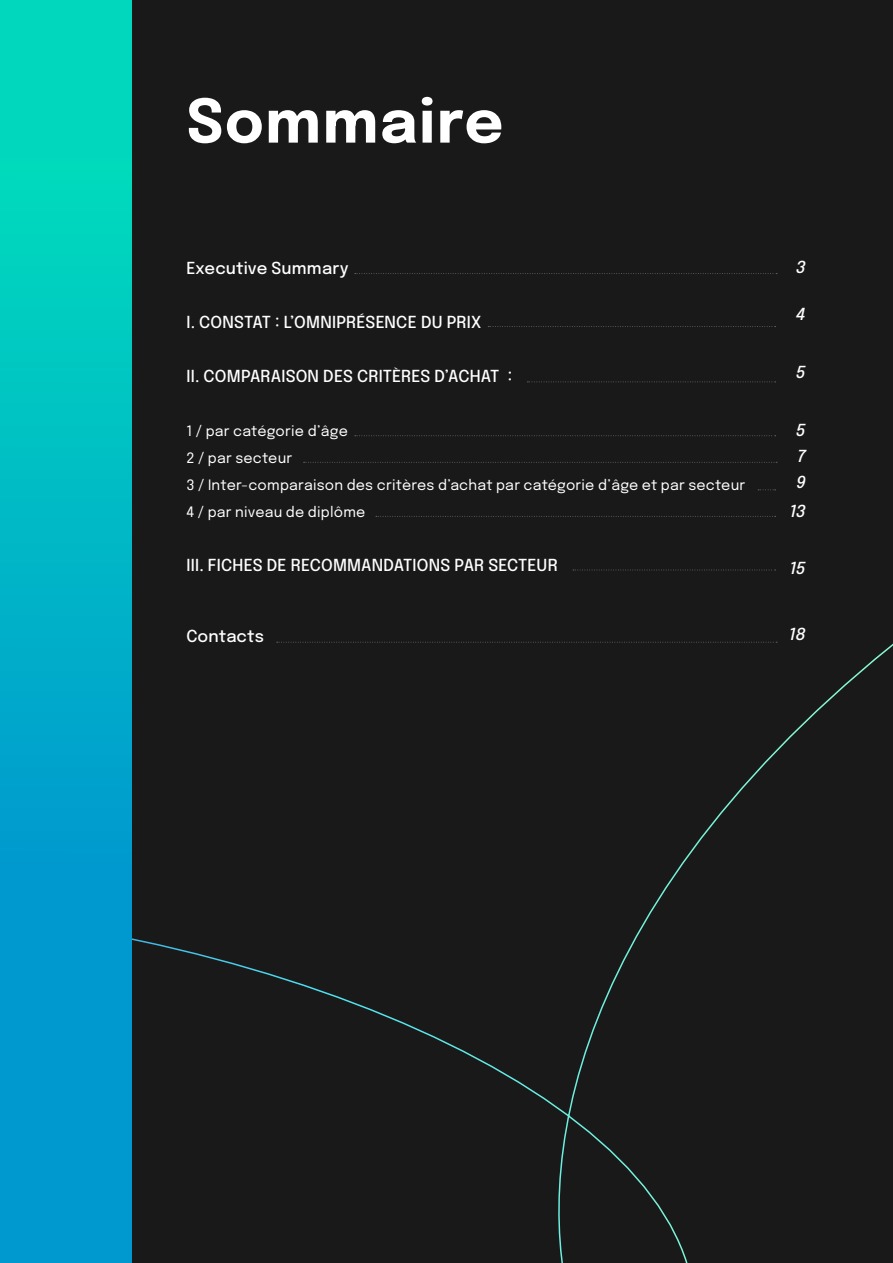
<style>
.page{position:relative;width:893px;height:1263px;background:#191919}
.page>*{position:absolute;margin:0;border:0;box-sizing:border-box;transform-origin:0 0}
.t1{font:700 60px "Epilogue";letter-spacing:.02em;color:#fff}
.t2{font:500 16.5px "Epilogue";letter-spacing:.01em;color:#fff}
.t3{font:italic 500 16.5px/26.2px "Epilogue";color:#fff;text-align:justify}
.t4{font:14.25px/27px "Epilogue";letter-spacing:.015em;color:#fff}
</style>
<div class="page">
<svg style="left:355px;top:435px;width:421px;height:1px"></svg>
<svg style="left:304px;top:462px;width:473px;height:1px"></svg>
<svg style="left:758px;top:489px;width:18px;height:1px"></svg>
<svg style="left:376px;top:516px;width:400px;height:1px"></svg>
<svg style="left:355px;top:273px;width:422px;height:1px"></svg>
<svg style="left:488px;top:326px;width:288px;height:1px"></svg>
<svg style="left:527px;top:381px;width:249px;height:1px"></svg>
<svg style="left:131px;top:541px;width:762px;height:722px"></svg>
<div style="left:0;top:0;width:131px;height:1263px;background:linear-gradient(to bottom,#0db,#008ad3)"></div>
<h1 class="t1" style="left:186px;top:79px;width:319px">Sommaire</h1>
<p class="t2" style="left:186px;top:256px;width:164px">Executive Summary</p>
<p class="t2" style="left:186px;top:310px;width:296px">I. CONSTAT : L’OMNIPRÉSENCE DU PRIX</p>
<p class="t2" style="left:186px;top:364px;width:327px">II. COMPARAISON DES CRITÈRES D’ACHAT :</p>
<p class="t4" style="left:186px;top:416px;width:560px">1 / par catégorie d’âge<br>2 / par secteur<br>3 / Inter-comparaison des critères d’achat par catégorie d’âge et par secteur 4 / par niveau de diplôme</p>
<p class="t2" style="left:186px;top:553px;width:373px">III. FICHES DE RECOMMANDATIONS PAR SECTEUR</p>
<p class="t2" style="left:186px;top:624px;width:79px">Contacts</p>
<p class="t3" style="left:796px;top:253px;width:11px">3</p>
<p class="t3" style="left:796px;top:300px;width:11px">4</p>
<p class="t3" style="left:796px;top:358px;width:11px">5</p>
<p class="t3" style="left:796px;top:416px;width:11px">5<br>7<br>9</p>
<p class="t3" style="left:790px;top:497px;width:17px">13</p>
<p class="t3" style="left:790px;top:554px;width:17px">15</p>
<p class="t3" style="left:789px;top:620px;width:18px">18</p>
</div>
